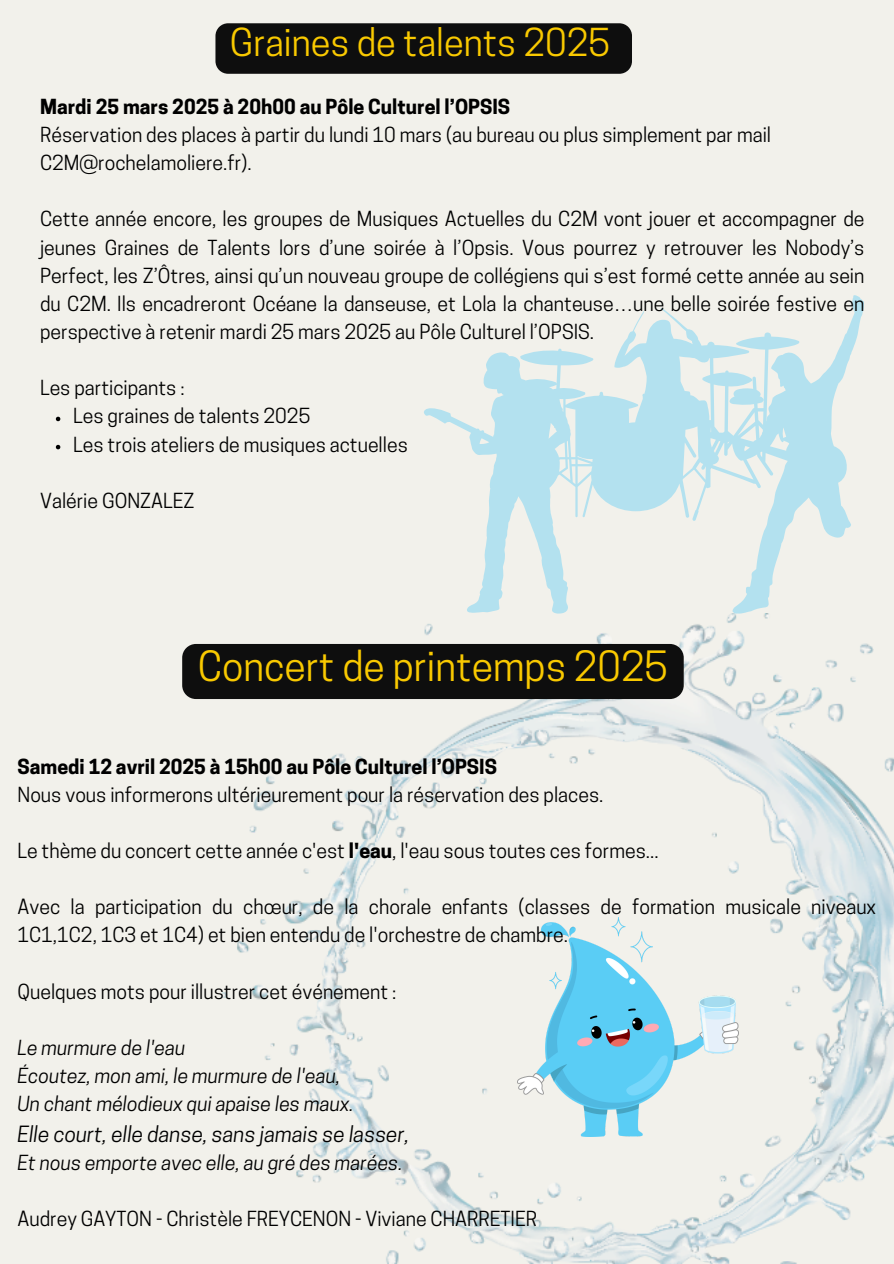
<style>
.page{position:relative;width:894px;height:1264px;background:#fff}
.page>*{position:absolute;margin:0;border:0;box-sizing:border-box;transform-origin:0 0}
.t1{font:39.15px "Cooper Hewitt";color:#f9c900}
.t2{font:36.15px "Cooper Hewitt";color:#f9c900}
.t3{font:italic 21px "Cooper Hewitt";color:#000}
.t4{font:19.5px/28.2px "Cooper Hewitt";color:#000}
.t5{font:italic 19.5px/28.2px "Cooper Hewitt";color:#000}
.s1{font-weight:700}
</style>
<div class="page">
<div style="left:0;top:0;width:893px;height:1263px;background:#f2f1eb"></div>
<img style="left:222px;top:613px;width:671px;height:650px">
<img style="left:517px;top:917px;width:221px;height:219px">
<svg style="left:424px;top:295px;width:439px;height:318px"></svg>
<div style="left:215px;top:23px;width:416px;height:51px;background:#0e0e0e"></div>
<div style="left:182px;top:644px;width:501px;height:55px;background:#0e0e0e"></div>
<svg style="left:56px;top:417px;width:4px;height:4px"></svg>
<svg style="left:56px;top:445px;width:4px;height:4px"></svg>
<h1 class="t2" style="left:230px;top:29px;width:381px">Graines de talents 2025</h1>
<p class="t4" style="left:40px;top:95px;width:732px"><span class="s1">Mardi 25 mars 2025 à 20h00 au Pôle Culturel l’OPSIS<br></span>Réservation des places à partir du lundi 10 mars (au bureau ou plus simplement par mail<br>C2M@rochelamoliere.fr).</p>
<p class="t4" style="left:40px;top:207px;width:825px;text-align:justify">Cette année encore, les groupes de Musiques Actuelles du C2M vont jouer et accompagner de jeunes Graines de Talents lors d’une soirée à l’Opsis. Vous pourrez y retrouver les Nobody’s Perfect, les Z’Ôtres, ainsi qu’un nouveau groupe de collégiens qui s’est formé cette année au sein du C2M. Ils encadreront Océane la danseuse, et Lola la chanteuse…une belle soirée festive en perspective à retenir mardi 25 mars 2025 au Pôle Culturel l’OPSIS.</p>
<h1 class="t4" style="left:40px;top:376px;width:146px">Les participants :</h1>
<h2 class="t4" style="left:73px;top:404px;width:238px">Les graines de talents 2025</h2>
<h2 class="t4" style="left:73px;top:432px;width:336px">Les trois ateliers de musiques actuelles</h2>
<h2 class="t4" style="left:40px;top:489px;width:156px">Valérie GONZALEZ</h2>
<h2 class="t1" style="left:198px;top:651px;width:471px">Concert de printemps 2025</h2>
<h2 class="t4" style="left:18px;top:754px;width:587px"><span class="s1">Samedi 12 avril 2025 à 15h00 au Pôle Culturel l’OPSIS<br></span>Nous vous informerons ultérieurement pour la réservation des places.</h2>
<h2 class="t4" style="left:18px;top:839px;width:642px">Le thème du concert cette année c'est <span class="s1">l'eau</span>, l'eau sous toutes ces formes...</h2>
<p class="t4" style="left:18px;top:895px;width:859px">Avec la participation du chœur, de la chorale enfants (classes de formation musicale niveaux<br>1C1,1C2, 1C3 et 1C4) et bien entendu de l'orchestre de chambre.</p>
<p class="t4" style="left:18px;top:979px;width:380px">Quelques mots pour illustrer cet événement :</p>
<h2 class="t5" style="left:18px;top:1035px;width:337px">Le murmure de l'eau<br>Écoutez, mon ami, le murmure de l'eau,<br>Un chant mélodieux qui apaise les maux.</h2>
<h2 class="t3" style="left:18px;top:1125px;width:393px">Elle court, elle danse, sans jamais se lasser,</h2>
<h2 class="t5" style="left:18px;top:1150px;width:386px">Et nous emporte avec elle, au gré des marées.</h2>
<p class="t4" style="left:18px;top:1206px;width:521px">Audrey GAYTON - Christèle FREYCENON - Viviane CHARRETIER</p>
</div>
